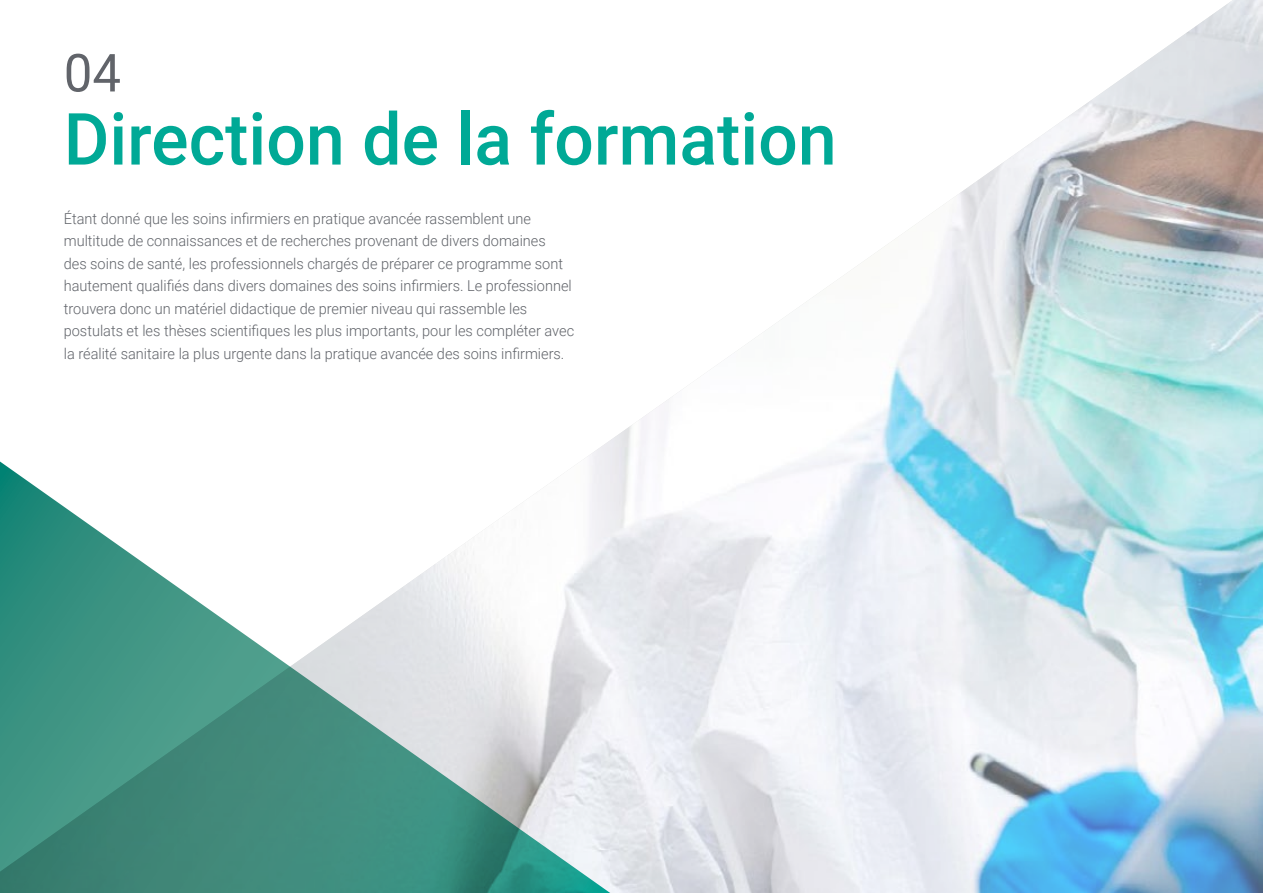
<style>
.page{position:relative;width:1263px;height:893px;background:#fff}
.page>*{position:absolute;margin:0;border:0;box-sizing:border-box;transform-origin:0 0}
.t1{font:500 72px "Roboto";color:#00a996}
.t2{font:52.5px "Roboto";color:#61646a}
.t3{font:300 15px/22.5px "Roboto";color:#61646a}
</style>
<div class="page">
<img style="left:602px;top:0;width:661px;height:893px">
<svg style="left:0;top:446px;width:640px;height:447px"></svg>
<h2 class="t2" style="left:64px;top:36px;width:59px">04</h2>
<h1 class="t1" style="left:64px;top:89px;width:774px">Direction de la formation</h1>
<p class="t3" style="left:64px;top:207px;width:512px">Étant donné que les soins infirmiers en pratique avancée rassemblent une multitude de connaissances et de recherches provenant de divers domaines<br>des soins de santé, les professionnels chargés de préparer ce programme sont hautement qualifiés dans divers domaines des soins infirmiers. Le professionnel trouvera donc un matériel didactique de premier niveau qui rassemble les postulats et les thèses scientifiques les plus importants, pour les compléter avec la réalité sanitaire la plus urgente dans la pratique avancée des soins infirmiers.</p>
</div>
